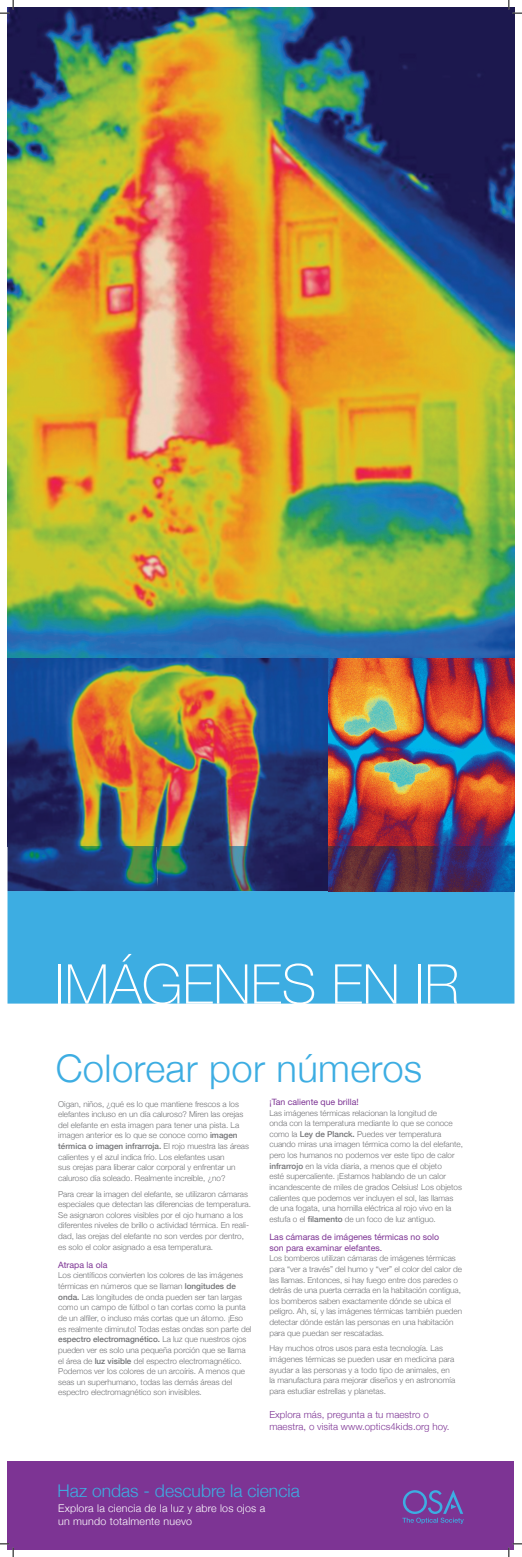
<style>
.page{position:relative;width:522px;height:1557px;background:#fff}
.page>*{position:absolute;margin:0;border:0;box-sizing:border-box;transform-origin:0 0}
.t1{font:100 55px "Helvetica Neue";color:#fff}
.t2{font:300 38.12px "Helvetica Neue";letter-spacing:.01em;color:#3dade2}
.t3{font:300 17.5px "Helvetica Neue";color:#3dade2}
.t4{font:300 10.62px/13.1px "Helvetica Neue";letter-spacing:.02em;color:#fff}
.t5{font:300 9.69px/12.5px "Helvetica Neue";letter-spacing:.005em;color:#7d3494}
.t6{font:8.75px/10.6px "Helvetica Neue";color:#7d3494}
.t7{font:300 8.12px/10.6px "Helvetica Neue";color:#717275}
.s1{font-weight:500}
</style>
<div class="page">
<img style="left:8px;top:8px;width:506px;height:838px">
<div style="left:8px;top:891px;width:506px;height:112px;background:#3dade2"></div>
<img style="left:158px;top:846px;width:356px;height:45px">
<img style="left:8px;top:846px;width:150px;height:45px">
<div style="left:8px;top:1461px;width:506px;height:88px;background:#7d3494"></div>
<svg style="left:402px;top:1490px;width:61px;height:33px"></svg>
<svg style="left:0;top:0;width:14px;height:14px"></svg>
<svg style="left:0;top:1543px;width:14px;height:13px"></svg>
<svg style="left:508px;top:0;width:13px;height:14px"></svg>
<svg style="left:508px;top:1543px;width:13px;height:13px"></svg>
<h1 class="t1" style="left:55px;top:952px;width:405px">IMÁGENES EN IR</h1>
<h2 class="t2" style="left:56px;top:1044px;width:368px">Colorear por números</h2>
<p class="t7" style="left:58px;top:1098px;width:192px">Oigan, niños, ¿qué es lo que mantiene frescos a los elefantes incluso en un día caluroso? Miren las orejas del elefante en esta imagen para tener una pista. La imagen anterior es lo que se conoce como <span class="s1">imagen térmica o imagen infrarroja.</span> El rojo muestra las áreas calientes y el azul indica frío. Los elefantes usan<br>sus orejas para liberar calor corporal y enfrentar un caluroso día soleado. Realmente increíble, ¿no?</p>
<p class="t7" style="left:58px;top:1188px;width:194px">Para crear la imagen del elefante, se utilizaron cámaras especiales que detectan las diferencias de temperatura.<br>Se asignaron colores visibles por el ojo humano a los diferentes niveles de brillo o actividad térmica. En reali&shy;dad, las orejas del elefante no son verdes por dentro, es solo el color asignado a esa temperatura.</p>
<p class="t6" style="left:58px;top:1259px;width:51px">Atrapa la ola</p>
<p class="t7" style="left:58px;top:1269px;width:194px">Los científicos convierten los colores de las imágenes térmicas en números que se llaman <span class="s1">longitudes de onda.</span> Las longitudes de onda pueden ser tan largas como un campo de fútbol o tan cortas como la punta de un alfiler, o incluso más cortas que un átomo. ¡Eso es realmente diminuto! Todas estas ondas son parte del <span class="s1">espectro electromagnético.</span> La luz que nuestros ojos pueden ver es solo una pequeña porción que se llama el área de <span class="s1">luz visible</span> del espectro electromagnético.<br>Podemos ver los colores de un arcoíris. A menos que seas un superhumano, todas las demás áreas del espectro electromagnético son invisibles.</p>
<p class="t6" style="left:269px;top:1096px;width:91px">¡Tan caliente que brilla!</p>
<p class="t7" style="left:269px;top:1107px;width:195px">Las imágenes térmicas relacionan la longitud de<br>onda con la temperatura mediante lo que se conoce como la <span class="s1">Ley de Planck.</span> Puedes ver temperatura cuando miras una imagen térmica como la del elefante, pero los humanos no podemos ver este tipo de calor <span class="s1">infrarrojo</span> en la vida diaria, a menos que el objeto<br>esté supercaliente. ¡Estamos hablando de un calor incandescente de miles de grados Celsius! Los objetos calientes que podemos ver incluyen el sol, las llamas de una fogata, una hornilla eléctrica al rojo vivo en la estufa o el <span class="s1">filamento</span> de un foco de luz antiguo.</p>
<p class="t6" style="left:269px;top:1231px;width:171px">Las cámaras de imágenes térmicas no solo son para examinar elefantes.</p>
<p class="t7" style="left:269px;top:1252px;width:194px">Los bomberos utilizan cámaras de imágenes térmicas para “ver a través” del humo y “ver” el color del calor de las llamas. Entonces, si hay fuego entre dos paredes o detrás de una puerta cerrada en la habitación contigua, los bomberos saben exactamente dónde se ubica el peligro. Ah, sí, y las imágenes térmicas también pueden detectar dónde están las personas en una habitación para que puedan ser rescatadas.</p>
<p class="t7" style="left:269px;top:1342px;width:187px">Hay muchos otros usos para esta tecnología. Las imágenes térmicas se pueden usar en medicina para ayudar a las personas y a todo tipo de animales, en la manufactura para mejorar diseños y en astronomía para estudiar estrellas y planetas.</p>
<p class="t5" style="left:269px;top:1407px;width:181px">Explora más, pregunta a tu maestro o maestra, o visita www.optics4kids.org hoy.</p>
<h3 class="t3" style="left:58px;top:1479px;width:243px">Haz ondas - descubre la ciencia</h3>
<h3 class="t4" style="left:58px;top:1501px;width:208px">Explora la ciencia de la luz y abre los ojos a un mundo totalmente nuevo</h3>
</div>
